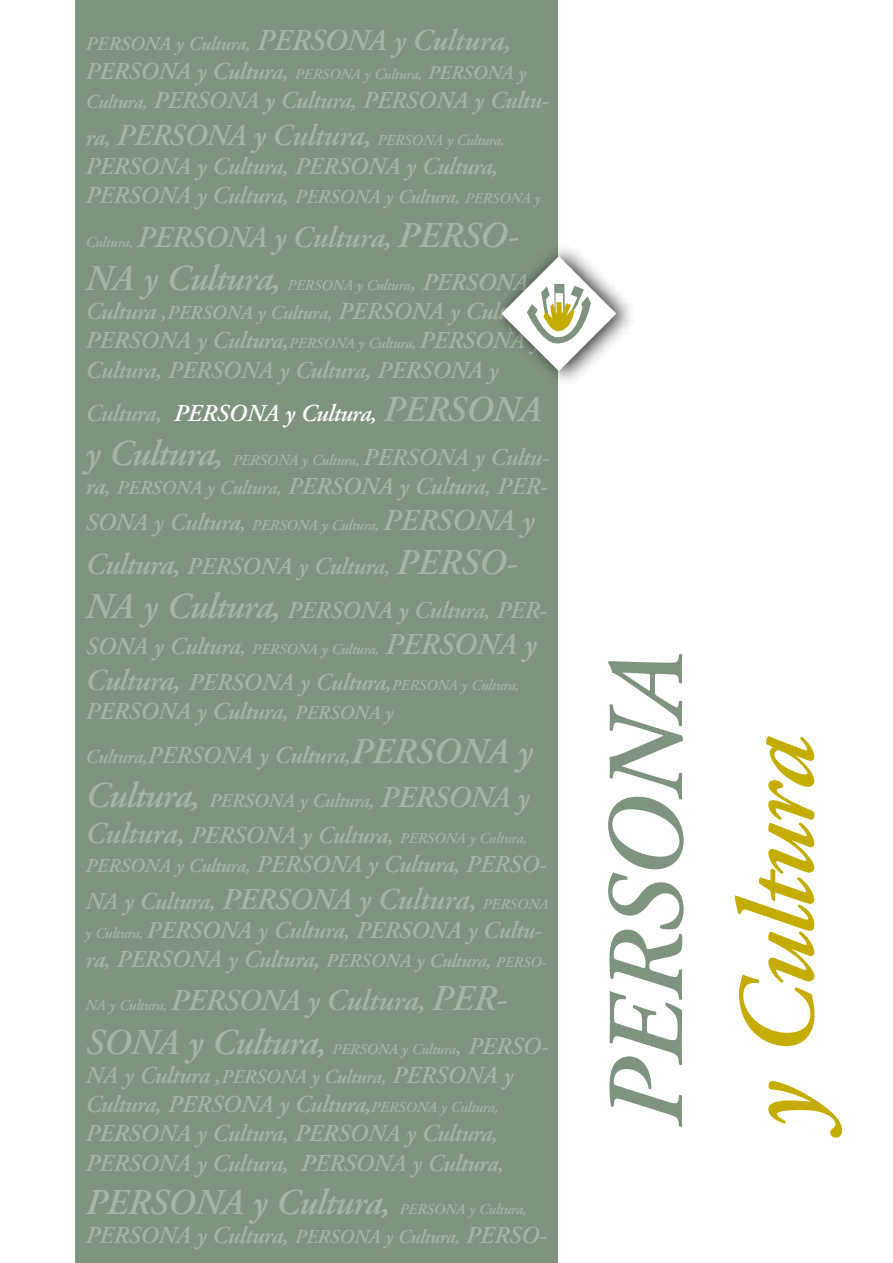
<style>
.page{position:relative;width:893px;height:1263px;background:#fff}
.page>*{position:absolute;margin:0;border:0;box-sizing:border-box;transform-origin:0 0}
.t1{font:italic 600 109.05px "Adobe Garamond Pro";color:#c5ac00}
.t2{font:italic 600 109.05px "Adobe Garamond Pro";color:#7f947e}
.t3{font:italic 600 36.3px "Adobe Garamond Pro";letter-spacing:-.03em;color:rgb(255 255 255/.3)}
.t4{font:italic 600 30.3px "Adobe Garamond Pro";letter-spacing:-.01em;color:rgb(255 255 255/.3)}
.t5{font:italic 600 24.3px/29.1px "Adobe Garamond Pro";letter-spacing:-.01em;color:rgb(255 255 255/.3)}
.t6{font:italic 600 24.3px/29.1px "Adobe Garamond Pro";letter-spacing:-.03em;color:rgb(255 255 255/.3)}
.t7{font:italic 600 24.3px "Adobe Garamond Pro";letter-spacing:-.03em;color:#fff}
.t8{font:italic 600 19.65px "Adobe Garamond Pro";letter-spacing:-.02em;color:rgb(255 255 255/.3)}
.t9{font:italic 600 15.15px "Adobe Garamond Pro";letter-spacing:-.02em;color:rgb(255 255 255/.3)}
.s1{font-size:30.3px}
.s2{font-size:15.15px}
.s3{font-size:19.65px}
.s4{font-size:24.3px}
.s5{font-size:36.3px}
.s6{color:rgb(255 255 255/.3)}
.s7{font-size:36.3px;color:rgb(255 255 255/.3)}
</style>
<div class="page">
<div style="left:76px;top:0;width:482px;height:1263px;background:#7f947e"></div>
<img style="left:500px;top:248px;width:131px;height:133px">
<svg style="left:501px;top:256px;width:115px;height:115px"></svg>
<p class="t8" style="left:85px;top:33px;width:428px">PERSONA y Cultura, <span class="s1">PERSONA y Cultura,</span></p>
<p class="t5" style="left:85px;top:58px;width:465px">PERSONA y Cultura, <span class="s2">PERSONA y Cultura,</span> <span class="s3">PERSONA y<br>Cultura,</span> PERSONA y Cultura, PERSONA y Cultu-</p>
<p class="t4" style="left:85px;top:118px;width:420px"><span class="s4">ra,</span> PERSONA y Cultura, <span class="s2">PERSONA y Cultura,</span></p>
<p class="t5" style="left:85px;top:153px;width:457px">PERSONA y Cultura, PERSONA y Cultura,<br>PERSONA y Cultura, <span class="s3">PERSONA y Cultura,</span> <span class="s2">PERSONA y</span></p>
<p class="t4" style="left:85px;top:219px;width:435px"><span class="s2">Cultura,</span> PERSONA y Cultura, <span class="s5">PERSO-</span></p>
<h2 class="t3" style="left:85px;top:258px;width:197px">NA y Cultura,</h2>
<p class="t9" style="left:287px;top:277px;width:258px">PERSONA y Cultura<span class="s4">, PERSONA y</span></p>
<p class="t5" style="left:85px;top:298px;width:458px;text-align:justify">Cultura ,<span class="s3">PERSONA y Cultura,</span> PERSONA y Cultura, PERSONA y Cultura,<span class="s2">PERSONA y Cultura,</span> PERSONA y Cultura, PERSONA y Cultura, PERSONA y</p>
<p class="t7" style="left:85px;top:399px;width:457px"><span class="s6">Cultura,</span> PERSONA y Cultura, <span class="s7">PERSONA</span></p>
<h2 class="t3" style="left:85px;top:432px;width:140px">y Cultura,</h2>
<p class="t9" style="left:232px;top:451px;width:318px">PERSONA y Cultura, <span class="s4">PERSONA y Cultu-</span></p>
<p class="t5" style="left:85px;top:473px;width:464px">ra, <span class="s3">PERSONA y Cultura,</span> PERSONA y Cultura, PER-</p>
<p class="t9" style="left:85px;top:517px;width:450px"><span class="s4">SONA y Cultura,</span> PERSONA y Cultura, <span class="s1">PERSONA y</span></p>
<p class="t5" style="left:85px;top:545px;width:463px;line-height:43.7px"><span class="s1">Cultura,</span> PERSONA y Cultura, <span class="s5">PERSO-<br>NA y Cultura,</span> PERSONA y Cultura, PER-</p>
<p class="t9" style="left:85px;top:640px;width:452px"><span class="s4">SONA y Cultura,</span> PERSONA y Cultura, <span class="s1">PERSONA y</span></p>
<p class="t5" style="left:85px;top:669px;width:435px"><span class="s1">Cultura,</span> PERSONA y Cultura,<span class="s2">PERSONA y Cultura,<br></span>PERSONA y Cultura, <span class="s3">PERSONA y</span></p>
<p class="t5" style="left:85px;top:742px;width:449px"><span class="s3">Cultura,</span>PERSONA y Cultura,<span class="s5">PERSONA y</span></p>
<p class="t8" style="left:85px;top:789px;width:445px"><span class="s5">Cultura,</span> PERSONA y Cultura, <span class="s1">PERSONA y</span></p>
<p class="t5" style="left:85px;top:822px;width:463px"><span class="s1">Cultura,</span> PERSONA y Cultura, <span class="s2">PERSONA y Cultura,<br></span><span class="s3">PERSONA y Cultura,</span> PERSONA y Cultura, PERSO-</p>
<p class="t4" style="left:85px;top:881px;width:464px"><span class="s4">NA y Cultura,</span> PERSONA y Cultura, <span class="s2">PERSONA</span></p>
<p class="t5" style="left:85px;top:916px;width:463px"><span class="s2">y Cultura,</span> PERSONA y Cultura, PERSONA y Cultu&shy;ra, PERSONA y Cultura, <span class="s3">PERSONA y Cultura,</span> <span class="s2">PERSO-</span></p>
<p class="t4" style="left:85px;top:983px;width:423px"><span class="s2">NA y Cultura,</span> PERSONA y Cultura, <span class="s5">PER-</span></p>
<h2 class="t3" style="left:85px;top:1022px;width:242px">SONA y Cultura,</h2>
<p class="t9" style="left:332px;top:1040px;width:218px">PERSONA y Cultura<span class="s4">, PERSO-</span></p>
<p class="t6" style="left:85px;top:1062px;width:429px">NA y Cultura ,<span class="s3">PERSONA y Cultura,</span> PERSONA y Cultura, PERSONA y Cultura,<span class="s2">PERSONA y Cultura, </span>PERSONA y Cultura, PERSONA y Cultura, PERSONA y Cultura, PERSONA y Cultura,</p>
<h2 class="t3" style="left:85px;top:1182px;width:307px">PERSONA y Cultura,</h2>
<p class="t9" style="left:399px;top:1201px;width:129px">PERSONA y Cultura,</p>
<p class="t5" style="left:85px;top:1222px;width:463px">PERSONA y Cultura, <span class="s3">PERSONA y Cultura,</span> PERSO-</p>
<h1 class="t2" style="left:584px;top:1127px;width:483px;rotate:-90deg">PERSONA</h1>
<h1 class="t1" style="left:715px;top:1127px;width:393px;rotate:-90deg">y Cultura</h1>
</div>
